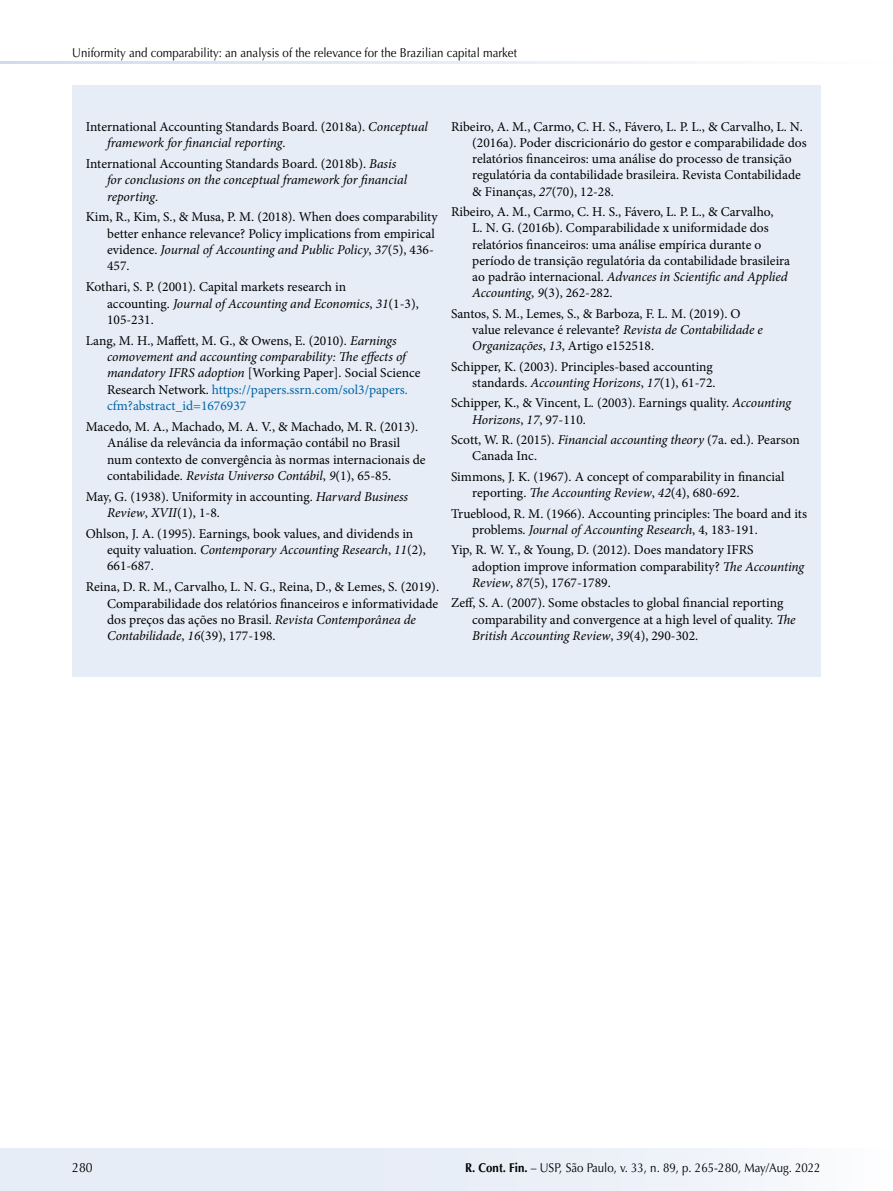
<style>
.page{position:relative;width:893px;height:1191px;background:#fff}
.page>*{position:absolute;margin:0;border:0;box-sizing:border-box;transform-origin:0 0}
.t1{font:13.5px/16.2px "Minion Pro";color:#000}
.t2{font:italic 13.5px/16.4px "Minion Pro";letter-spacing:-.01em;color:#000}
.t3{font:13.5px "Optima LT Std";color:#000;scale:.9 1}
.t4{font:12.75px "Optima LT Std";color:#000;scale:.9 1}
.s1{font-style:italic}
.s2{font-style:normal}
.s3{color:#0064a7}
.s4{font-weight:700}
.s5{font-style:inherit}
</style>
<div class="page">
<div style="left:0;top:1148px;width:893px;height:43px;background:#e7edf7"></div>
<hr style="left:0;top:61px;width:893px;height:3px;background:#cfdbee">
<div style="left:72px;top:85px;width:749px;height:591px;background:#e7edf7"></div>
<p class="t4" style="left:72px;top:45px;width:495px">Uniformity and comparability: an analysis of the relevance for the Brazilian capital market</p>
<p class="t1" style="left:107px;top:118px;width:322px;text-indent:-21px">International Accounting Standards Board. (2018a). <span class="s1">Conceptual framework for financial reporting</span>.</p>
<p class="t2" style="left:107px;top:155px;width:301px;text-indent:-21px"><span class="s2">International Accounting Standards Board. (2018b).</span> Basis for conclusions on the conceptual framework for financial reporting<span class="s2">.</span></p>
<p class="t1" style="left:107px;top:209px;width:332px;text-indent:-21px">Kim, R., Kim, S., &amp; Musa, P. M. (2018). When does comparability better enhance relevance? Policy implications from empirical evidence. <span class="s1">Journal of Accounting and Public Policy</span>, <span class="s1">37</span>(5), 436- 457.</p>
<p class="t1" style="left:107px;top:279px;width:313px;text-indent:-21px">Kothari, S. P. (2001). Capital markets research in<br>accounting. <span class="s1">Journal of Accounting and Economics</span>, <span class="s1">31</span>(1-3),<br>105-231.</p>
<p class="t1" style="left:107px;top:332px;width:315px;text-indent:-21px">Lang, M. H., Maffett, M. G., &amp; Owens, E. (2010). <span class="s1">Earnings comovement and accounting comparability: The effects of mandatory IFRS adoption</span> [Working Paper]. Social Science Research Network. <span class="s3">https://papers.ssrn.com/sol3/papers. cfm?abstract_id=1676937</span></p>
<p class="t1" style="left:107px;top:418px;width:320px;text-indent:-21px">Macedo, M. A., Machado, M. A. V., &amp; Machado, M. R. (2013).<br>Análise da relevância da informação contábil no Brasil num contexto de convergência às normas internacionais de contabilidade. <span class="s1">Revista Universo Contábil</span>, <span class="s1">9</span>(1), 65-85.</p>
<p class="t1" style="left:107px;top:488px;width:303px;text-indent:-21px">May, G. (1938). Uniformity in accounting. <span class="s1">Harvard Business<br>Review</span>, <span class="s1">XVII</span>(1), 1-8.</p>
<p class="t1" style="left:107px;top:525px;width:320px;text-indent:-21px">Ohlson, J. A. (1995). Earnings, book values, and dividends in equity valuation. <span class="s1">Contemporary Accounting Research</span>, <span class="s1">11</span>(2),<br>661-687.</p>
<p class="t1" style="left:107px;top:578px;width:333px;text-indent:-21px">Reina, D. R. M., Carvalho, L. N. G., Reina, D., &amp; Lemes, S. (2019).<br>Comparabilidade dos relatórios financeiros e informatividade dos preços das ações no Brasil. <span class="s1">Revista Contemporânea de Contabilidade</span>, <span class="s1">16</span>(39), 177-198.</p>
<p class="t1" style="left:472px;top:118px;width:336px;text-indent:-21px">Ribeiro, A. M., Carmo, C. H. S., Fávero, L. P. L., &amp; Carvalho, L. N. (2016a). Poder discricionário do gestor e comparabilidade dos relatórios financeiros: uma análise do processo de transição regulatória da contabilidade brasileira. Revista Contabilidade &amp; Finanças, <span class="s1">27</span>(70), 12-28.</p>
<p class="t1" style="left:472px;top:204px;width:319px;text-indent:-21px">Ribeiro, A. M., Carmo, C. H. S., Fávero, L. P. L., &amp; Carvalho,<br>L. N. G. (2016b). Comparabilidade x uniformidade dos relatórios financeiros: uma análise empírica durante o período de transição regulatória da contabilidade brasileira ao padrão internacional. <span class="s1">Advances in Scientific and Applied Accounting</span>, <span class="s1">9</span>(3), 262-282.</p>
<p class="t1" style="left:472px;top:305px;width:292px;text-indent:-21px">Santos, S. M., Lemes, S., &amp; Barboza, F. L. M. (2019). O value relevance é relevante? <span class="s1">Revista de Contabilidade e<br>Organizações</span>, <span class="s1">13</span>, Artigo e152518.</p>
<p class="t1" style="left:451px;top:358px;width:266px;text-align:right">Schipper, K. (2003). Principles-based accounting standards. <span class="s1">Accounting Horizons</span>, <span class="s1">17</span>(1), 61-72.</p>
<p class="t1" style="left:472px;top:395px;width:320px;text-indent:-21px">Schipper, K., &amp; Vincent, L. (2003). Earnings quality. <span class="s1">Accounting<br>Horizons</span>, <span class="s1">17</span>, 97-110.</p>
<p class="t1" style="left:472px;top:432px;width:329px;text-indent:-21px">Scott, W. R. (2015). <span class="s1">Financial accounting theory</span> (7a. ed.). Pearson<br>Canada Inc.</p>
<p class="t1" style="left:472px;top:468px;width:314px;text-indent:-21px">Simmons, J. K. (1967). A concept of comparability in financial reporting. <span class="s1">The Accounting Review</span>, <span class="s1">42</span>(4), 680-692.</p>
<p class="t1" style="left:472px;top:505px;width:336px;text-indent:-21px">Trueblood, R. M. (1966). Accounting principles: The board and its problems. <span class="s1">Journal of Accounting Research</span>, 4, 183-191.</p>
<p class="t1" style="left:472px;top:542px;width:333px;text-indent:-21px">Yip, R. W. Y., &amp; Young, D. (2012). Does mandatory IFRS adoption improve information comparability? <span class="s1">The Accounting<br>Review</span>, <span class="s1">87</span>(5), 1767-1789.</p>
<p class="t1" style="left:472px;top:595px;width:325px;text-indent:-21px">Zeff, S. A. (2007). Some obstacles to global financial reporting comparability and convergence at a high level of quality. <span class="s1">The<br>British Accounting Review</span>, <span class="s1">39</span>(4), 290-302.</p>
<p class="t3" style="left:72px;top:1160px;width:24px">280</p>
<p class="t4" style="left:465px;top:1160px;width:396px"><span class="s4">R. Cont. Fin.</span> – USP, São Paulo, v. 33, n. 89, p. 265-<span class="s5">280</span>, May<span class="s5">/</span>Aug. 2022</p>
</div>
